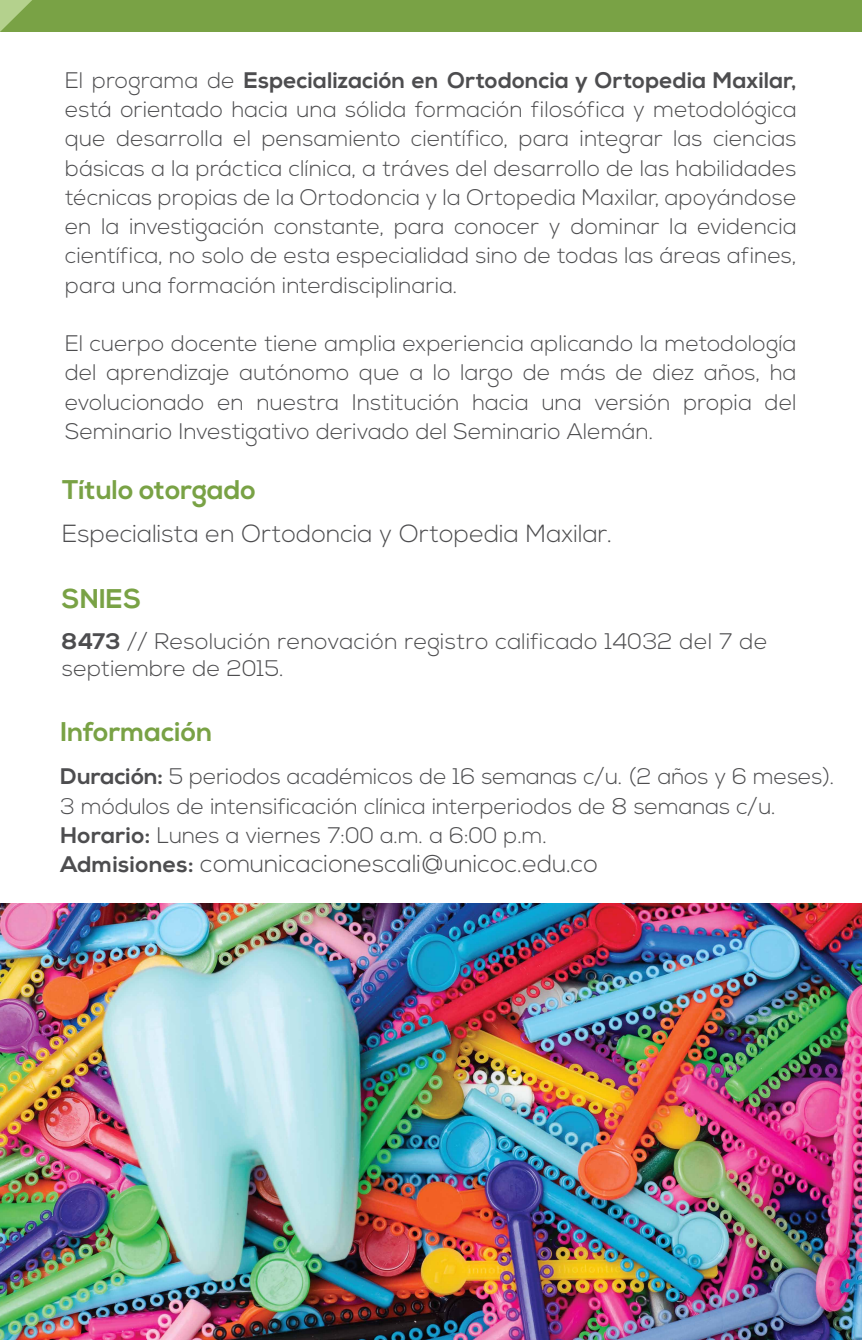
<style>
.page{position:relative;width:862px;height:1340px;background:#fff}
.page>*{position:absolute;margin:0;border:0;box-sizing:border-box;transform-origin:0 0}
.t1{font:700 27px "Nexa";color:#79a245}
.t2{font:300 24.75px "Nexa";color:#4d4d4f}
.t3{font:300 22.5px/29.2px "Nexa";letter-spacing:.005em;color:#4d4d4f}
.s1{font-weight:700}
.s2{font-weight:700;font-size:22.5px}
</style>
<div class="page">
<div style="left:0;top:0;width:861px;height:32px;background:#79a245"></div>
<svg style="left:0;top:0;width:32px;height:32px"></svg>
<img style="left:0;top:903px;width:861px;height:436px">
<p class="t3" style="left:65px;top:66px;width:732px;text-align:justify">El programa de <span class="s1">Especialización en Ortodoncia y Ortopedia Maxilar, </span>está orientado hacia una sólida formación filosófica y metodológica que desarrolla el pensamiento científico, para integrar las ciencias básicas a la práctica clínica, a tráves del desarrollo de las habilidades técnicas propias de la Ortodoncia y la Ortopedia Maxilar, apoyándose en la investigación constante, para conocer y dominar la evidencia científica, no solo de esta especialidad sino de todas las áreas afines, para una formación interdisciplinaria.</p>
<p class="t3" style="left:65px;top:330px;width:732px;text-align:justify">El cuerpo docente tiene amplia experiencia aplicando la metodología del aprendizaje autónomo que a lo largo de más de diez años, ha evolucionado en nuestra Institución hacia una versión propia del Seminario Investigativo derivado del Seminario Alemán.</p>
<p class="t1" style="left:62px;top:473px;width:195px">Título otorgado</p>
<p class="t2" style="left:62px;top:519px;width:551px">Especialista en Ortodoncia y Ortopedia Maxilar.</p>
<p class="t1" style="left:62px;top:583px;width:81px">SNIES</p>
<p class="t3" style="left:62px;top:628px;width:707px;line-height:27px"><span class="s1">8473</span> // Resolución renovación registro calificado 14032 del 7 de septiembre de 2015.</p>
<p class="t1" style="left:60px;top:716px;width:153px">Información</p>
<p class="t3" style="left:60px;top:763px;width:775px"><span class="s1">Duración:</span> 5 periodos académicos de 16 semanas c/u. (2 años y 6 meses).<br>3 módulos de intensificación clínica interperiodos de 8 semanas c/u.<br><span class="s1">Horario:</span> Lunes a viernes 7:00 a.m. a 6:00 p.m.</p>
<p class="t2" style="left:60px;top:849px;width:539px"><span class="s2">Admisiones:</span> comunicacionescali@unicoc.edu.co</p>
</div>
